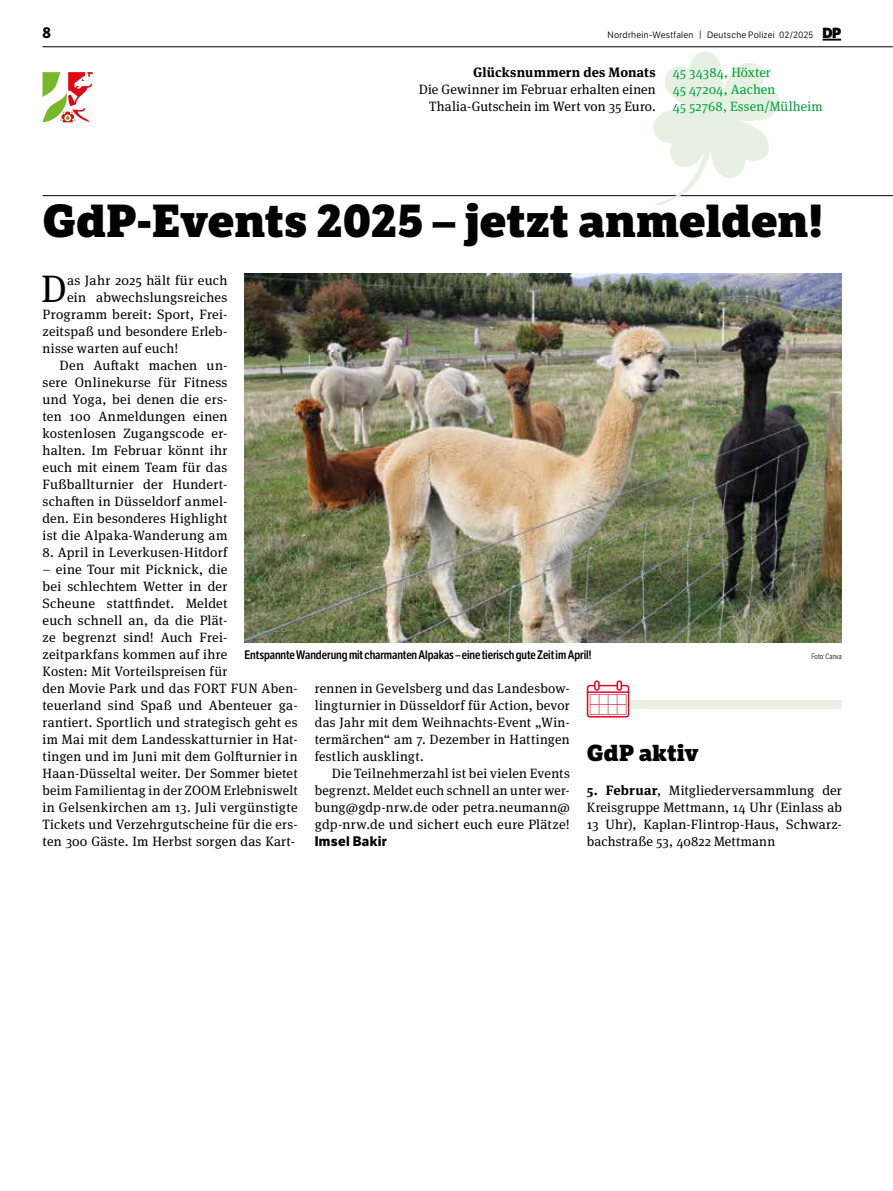
<style>
.page{position:relative;width:893px;height:1191px;background:#fff}
.page>*{position:absolute;margin:0;border:0;box-sizing:border-box;transform-origin:0 0}
.t1{font:800 45px "LFT Etica Sheriff";letter-spacing:.005em;color:#000}
.t2{font:38.25px "Meta Serif Pro";color:#000}
.t3{font:800 22.5px "LFT Etica Sheriff";letter-spacing:.005em;color:#000}
.t4{font:700 15px "LFT Etica";color:#000}
.t5{font:13.5px/17px "Meta Serif Pro";letter-spacing:.02em;color:#000;text-align:justify}
.t6{font:13.5px/17px "Meta Serif Pro";letter-spacing:.01em;color:#00a13a}
.t7{font:700 13.5px "Meta Serif Pro";letter-spacing:.005em;color:#000}
.t8{font:700 13.5px "LFT Etica";letter-spacing:.025em;color:#000}
.t9{font:600 12px "LFT Etica Condensed";letter-spacing:-.005em;color:#000}
.t10{font:9px "LFT Etica Bk";letter-spacing:.025em;color:#000}
.t11{font:8.4px "Weidemann";color:#000;scale:.23 1}
.t12{font:300 7.5px "LFT Etica Condensed";color:#000}
.s1{font-size:9.3px}
.s2{font-family:"LFT Etica XB";font-size:14.25px}
.s3{font-weight:700}
</style>
<div class="page">
<hr style="left:43px;top:195px;width:850px;height:1px;background:#000">
<hr style="left:43px;top:47px;width:850px;height:1px;background:#000">
<svg style="left:822px;top:39px;width:19px;height:2px"></svg>
<svg style="left:43px;top:72px;width:50px;height:50px"></svg>
<svg style="left:652px;top:51px;width:128px;height:155px"></svg>
<img style="left:244px;top:273px;width:598px;height:369px">
<div style="left:592px;top:700px;width:250px;height:9px;background:#e6f1e3"></div>
<svg style="left:587px;top:680px;width:42px;height:37px"></svg>
<p class="t4" style="left:43px;top:23px;width:10px">8</p>
<p class="t10" style="left:607px;top:29px;width:87px">Nordrhein-Westfalen</p>
<p class="t10" style="left:698px;top:29px;width:145px"><span class="s1">|</span> Deutsche Polizei 02/2025 <span class="s2">DP</span></p>
<p class="t11" style="left:660px;top:30px;width:517px">_2L4AZ_nrw04-20abbildung15.pdf; s1; (32.21 x 39.11 mm); 11.Mar 2020 10:17:44; PDF-CMYK ab 150dpi für Prinergy; L. N. Schaffrath DruckMedien</p>
<p class="t7" style="left:473px;top:61px;width:184px">Glücksnummern des Monats</p>
<p class="t5" style="left:419px;top:80px;width:238px;text-align:right">Die Gewinner im Februar erhalten einen<br>Thalia-Gutschein im Wert von 35 Euro.</p>
<p class="t6" style="left:673px;top:63px;width:152px">45 34384, Höxter<br>45 47204, Aachen<br>45 52768, Essen/Mülheim</p>
<h1 class="t1" style="left:43px;top:193px;width:782px">GdP-Events 2025 – jetzt anmelden!</h1>
<h2 class="t2" style="left:41px;top:261px;width:27px">D</h2>
<p class="t5" style="left:67px;top:271px;width:162px">as Jahr 2025 hält für euch</p>
<p class="t5" style="left:67px;top:288px;width:162px">ein abwechslungsreiches</p>
<p class="t5" style="left:43px;top:305px;width:186px">Programm bereit: Sport, Frei-</p>
<p class="t5" style="left:43px;top:322px;width:186px">zeitspaß und besondere Erleb-</p>
<p class="t5" style="left:43px;top:339px;width:137px">nisse warten auf euch!</p>
<p class="t5" style="left:60px;top:356px;width:169px">Den Auftakt machen un-</p>
<p class="t5" style="left:43px;top:373px;width:186px">sere Onlinekurse für Fitness</p>
<p class="t5" style="left:43px;top:390px;width:186px">und Yoga, bei denen die ers-</p>
<p class="t5" style="left:43px;top:407px;width:186px">ten 100 Anmeldungen einen</p>
<p class="t5" style="left:43px;top:424px;width:186px">kostenlosen Zugangscode er-</p>
<p class="t5" style="left:43px;top:441px;width:186px">halten. Im Februar könnt ihr</p>
<p class="t5" style="left:43px;top:458px;width:186px">euch mit einem Team für das</p>
<p class="t5" style="left:43px;top:475px;width:186px">Fußballturnier der Hundert-</p>
<p class="t5" style="left:43px;top:492px;width:186px">schaften in Düsseldorf anmel-</p>
<p class="t5" style="left:43px;top:509px;width:186px">den. Ein besonderes Highlight</p>
<p class="t5" style="left:43px;top:526px;width:186px">ist die Alpaka-Wanderung am</p>
<p class="t5" style="left:43px;top:543px;width:186px">8. April in Leverkusen-Hitdorf</p>
<p class="t5" style="left:43px;top:560px;width:186px">– eine Tour mit Picknick, die bei schlechtem Wetter in der Scheune stattfindet. Meldet euch schnell an, da die Plät&shy;ze begrenzt sind! Auch Frei&shy;zeitparkfans kommen auf ihre Kosten: Mit Vorteilspreisen für</p>
<p class="t9" style="left:244px;top:648px;width:349px">Entspannte Wanderung mit charmanten Alpakas – eine tierisch gute Zeit im April!</p>
<p class="t12" style="left:811px;top:652px;width:32px">Foto: Canva</p>
<p class="t5" style="left:43px;top:679px;width:257px">den Movie Park und das FORT FUN Aben&shy;teuerland sind Spaß und Abenteuer ga&shy;rantiert. Sportlich und strategisch geht es im Mai mit dem Landesskatturnier in Hat&shy;tingen und im Juni mit dem Golfturnier in Haan-Düsseltal weiter. Der Sommer bietet beim Familientag in der ZOOM Erlebniswelt in Gelsenkirchen am 13. Juli vergünstigte Tickets und Verzehrgutscheine für die ers&shy;ten 300 Gäste. Im Herbst sorgen das Kart-</p>
<p class="t5" style="left:315px;top:679px;width:257px">rennen in Gevelsberg und das Landesbow&shy;lingturnier in Düsseldorf für Action, bevor das Jahr mit dem Weihnachts-Event „Win&shy;termärchen“ am 7. Dezember in Hattingen festlich ausklingt.</p>
<p class="t5" style="left:315px;top:764px;width:257px;text-indent:17px">Die Teilnehmerzahl ist bei vielen Events begrenzt. Meldet euch schnell an unter wer&shy;bung@gdp-nrw.de oder petra.neumann@ gdp-nrw.de und sichert euch eure Plätze!</p>
<p class="t8" style="left:315px;top:833px;width:74px">Imsel Bakir</p>
<h3 class="t3" style="left:587px;top:738px;width:113px">GdP aktiv</h3>
<p class="t5" style="left:587px;top:781px;width:257px"><span class="s3">5. Februar</span>, Mitgliederversammlung der Kreisgruppe Mettmann, 14 Uhr (Einlass ab 13 Uhr), Kaplan-Flintrop-Haus, Schwarz&shy;bachstraße 53, 40822 Mettmann</p>
</div>
